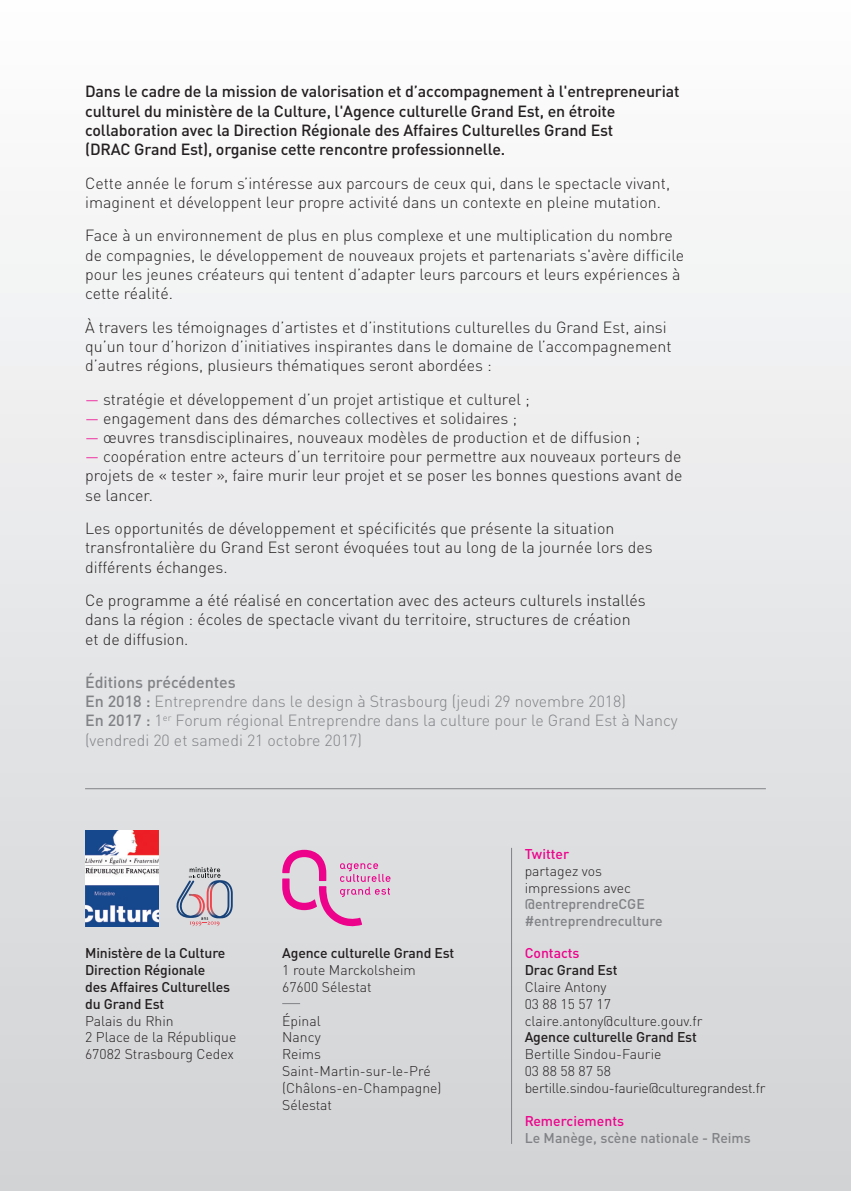
<style>
.page{position:relative;width:851px;height:1191px;background:#fff}
.page>*{position:absolute;margin:0;border:0;box-sizing:border-box;transform-origin:0 0}
.t1{font:300 16px/19.2px "DINOT";color:#231f20}
.t2{font:500 16px/19.2px "DINOT";letter-spacing:-.01em;color:#231f20}
.t3{font:300 16px/19.2px "DINOT";color:#808285}
.t4{font:500 16px "DINOT";color:#808285}
.t5{font:300 14px/16.8px "DINOT";color:#231f20}
.t6{font:500 14px/16.8px "DINOT";color:#808285}
.t7{font:500 14px/16.8px "DINOT";letter-spacing:-.01em;color:#231f20}
.t8{font:500 14px "DINOT";color:#ed028c}
.s1{color:#ed028c}
.s2{font-weight:500}
.s3{font-weight:300;color:#231f20}
.s4{font-weight:500;color:#ed028c}
</style>
<div class="page">
<div style="left:0;top:0;width:850px;height:1191px;background:linear-gradient(to bottom,#fefefe,#d1d2d5)"></div>
<svg style="left:282px;top:849px;width:108px;height:79px;background:#dfb2ce"></svg>
<img style="left:85px;top:831px;width:74px;height:95px">
<svg style="left:173px;top:867px;width:60px;height:59px;background:#bebac2"></svg>
<svg style="left:282px;top:1003px;width:18px;height:1px"></svg>
<hr style="left:511px;top:848px;width:1px;height:295px;background:#808285">
<hr style="left:85px;top:788px;width:680px;height:1px;background:#808285">
<p class="t2" style="left:85px;top:82px;width:596px">Dans le cadre de la mission de valorisation et d’accompagnement à l'entrepreneuriat culturel du ministère de la Culture, l'Agence culturelle Grand Est, en étroite collaboration avec la Direction Régionale des Affaires Culturelles Grand Est<br>(DRAC Grand Est), organise cette rencontre professionnelle.</p>
<p class="t1" style="left:85px;top:173px;width:586px">Cette année le forum s’intéresse aux parcours de ceux qui, dans le spectacle vivant, imaginent et développent leur propre activité dans un contexte en pleine mutation.</p>
<p class="t1" style="left:85px;top:226px;width:600px">Face à un environnement de plus en plus complexe et une multiplication du nombre de compagnies, le développement de nouveaux projets et partenariats s'avère difficile pour les jeunes créateurs qui tentent d’adapter leurs parcours et leurs expériences à cette réalité.</p>
<p class="t1" style="left:85px;top:317px;width:588px">À travers les témoignages d’artistes et d’institutions culturelles du Grand Est, ainsi qu’un tour d’horizon d’initiatives inspirantes dans le domaine de l’accompagnement d’autres régions, plusieurs thématiques seront abordées :</p>
<p class="t1" style="left:85px;top:389px;width:446px"><span class="s1">—</span> stratégie et développement d’un projet artistique et culturel ;</p>
<p class="t1" style="left:85px;top:408px;width:433px"><span class="s1">—</span> engagement dans des démarches collectives et solidaires ;</p>
<p class="t1" style="left:85px;top:427px;width:556px"><span class="s1">—</span> œuvres transdisciplinaires, nouveaux modèles de production et de diffusion ;</p>
<p class="t1" style="left:85px;top:447px;width:598px;text-align:justify"><span class="s1">—</span> coopération entre acteurs d’un territoire pour permettre aux nouveaux porteurs de projets de « tester », faire murir leur projet et se poser les bonnes questions avant de se lancer.</p>
<p class="t1" style="left:85px;top:519px;width:569px">Les opportunités de développement et spécificités que présente la situation transfrontalière du Grand Est seront évoquées tout au long de la journée lors des différents échanges.</p>
<p class="t1" style="left:85px;top:591px;width:562px">Ce programme a été réalisé en concertation avec des acteurs culturels installés dans la région : écoles de spectacle vivant du territoire, structures de création et de diffusion.</p>
<p class="t4" style="left:85px;top:672px;width:152px">Éditions précédentes</p>
<p class="t3" style="left:85px;top:691px;width:542px"><span class="s2">En 2018 :</span> Entreprendre dans le design à Strasbourg (jeudi 29 novembre 2018)</p>
<p class="t3" style="left:85px;top:711px;width:594px"><span class="s2">En 2017 :</span> 1<sup>er</sup> Forum régional Entreprendre dans la culture pour le Grand Est à Nancy (vendredi 20 et samedi 21 octobre 2017)</p>
<p class="t7" style="left:85px;top:944px;width:142px">Ministère de la Culture</p>
<p class="t7" style="left:85px;top:961px;width:147px">Direction Régionale des Affaires Culturelles du Grand Est</p>
<p class="t5" style="left:85px;top:1012px;width:153px">Palais du Rhin<br>2 Place de la République<br>67082 Strasbourg Cedex</p>
<p class="t5" style="left:282px;top:944px;width:174px"><span class="s2">Agence culturelle Grand Est<br></span>1 route Marckolsheim<br>67600 Sélestat</p>
<p class="t5" style="left:282px;top:1012px;width:40px">Épinal</p>
<p class="t5" style="left:282px;top:1028px;width:40px">Nancy</p>
<p class="t5" style="left:282px;top:1045px;width:40px">Reims</p>
<p class="t5" style="left:282px;top:1062px;width:150px">Saint-Martin-sur-le-Pré</p>
<p class="t5" style="left:282px;top:1079px;width:161px">(Châlons-en-Champagne)</p>
<p class="t5" style="left:282px;top:1096px;width:51px">Sélestat</p>
<p class="t6" style="left:524px;top:845px;width:140px"><span class="s1">Twitter<br></span><span class="s3">partagez vos impressions avec </span>@entreprendreCGE #entreprendreculture</p>
<p class="t5" style="left:524px;top:944px;width:242px"><span class="s4">Contacts<br></span><span class="s2">Drac Grand Est<br></span>Claire Antony<br>03 88 15 57 17 claire.antony@culture.gouv.fr<br><span class="s2">Agence culturelle Grand Est<br></span>Bertille Sindou-Faurie<br>03 88 58 87 58 bertille.sindou-faurie@culturegrandest.fr</p>
<p class="t8" style="left:524px;top:1112px;width:101px">Remerciements</p>
<p class="t6" style="left:524px;top:1129px;width:228px">Le Manège, scène nationale - Reims</p>
</div>
